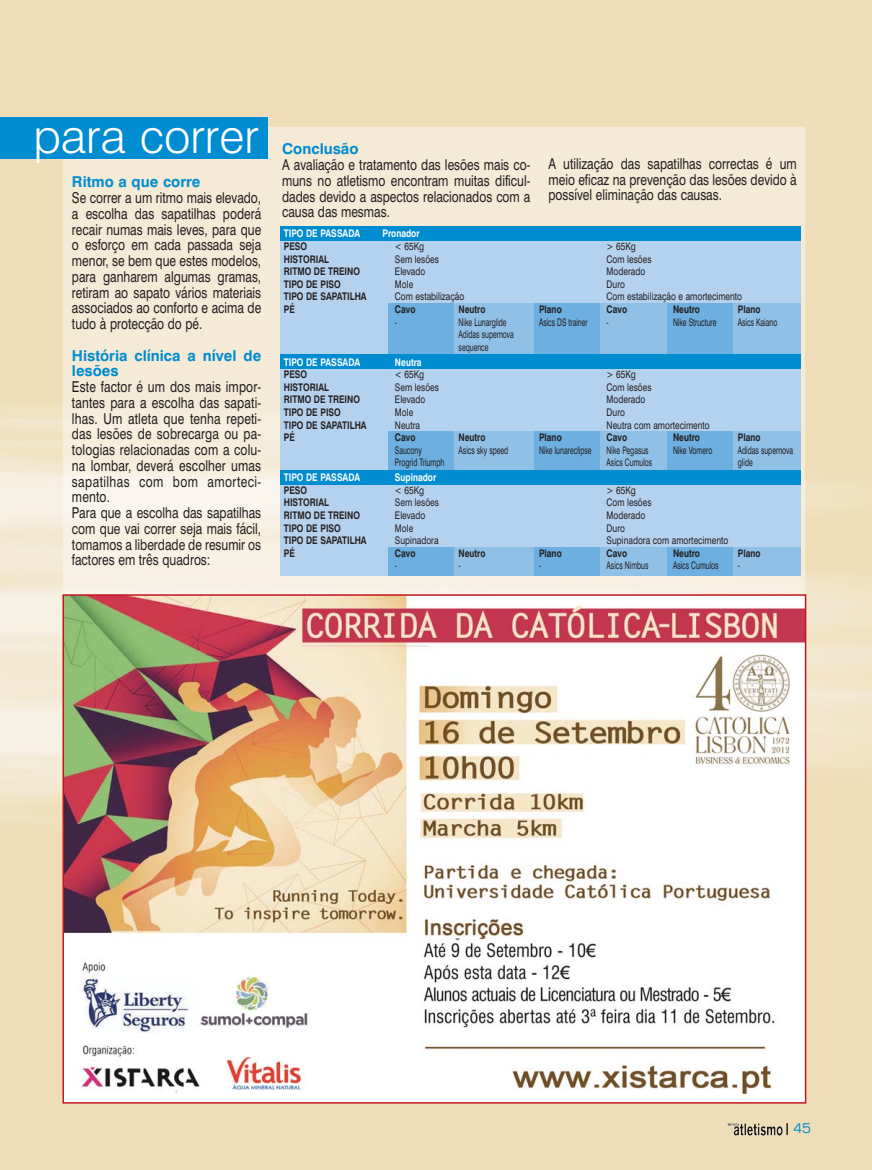
<style>
.page{position:relative;width:872px;height:1170px;background:#fff}
.page>*{position:absolute;margin:0;border:0;box-sizing:border-box;transform-origin:0 0}
.t1{font:300 47.25px "Swiss 721 BT";color:#fff}
.t2{font:15px/15.8px "Swiss 721 BT";color:#231f20;text-align:justify;scale:.8 1}
.t3{font:700 15px/15.8px "Swiss 721 BT";color:#008cd0}
.t4{font:13.5px "Square 721 BT";color:#008cd0}
.t5{font:10.5px "Swiss 721 BT";color:#231f20;scale:.8 1}
.t6{font:700 10.5px "Swiss 721 BT";color:#231f20;scale:.8 1}
.t7{font:10.5px/12.6px "Swiss 721 BT";color:#231f20;scale:.65 1}
.t8{font:700 10.5px "Swiss 721 BT";color:#fff;scale:.8 1}
</style>
<div class="page">
<img style="left:0;top:0;width:872px;height:1169px">
<svg style="left:786px;top:1123px;width:2px;height:11px"></svg>
<img style="left:727px;top:1123px;width:37px;height:12px">
<div style="left:280px;top:226px;width:520px;height:349px;background:#b4d1ee"></div>
<div style="left:453px;top:547px;width:347px;height:28px;background:#91c0e7"></div>
<div style="left:452px;top:431px;width:348px;height:40px;background:#91c0e7"></div>
<div style="left:453px;top:303px;width:347px;height:51px;background:#91c0e7"></div>
<div style="left:280px;top:226px;width:520px;height:15px;background:#008cd0"></div>
<div style="left:388px;top:303px;width:66px;height:51px;background:#6dafe0"></div>
<div style="left:534px;top:303px;width:65px;height:51px;background:#6dafe0"></div>
<div style="left:667px;top:303px;width:66px;height:51px;background:#6dafe0"></div>
<div style="left:280px;top:354px;width:520px;height:15px;background:#008cd0"></div>
<div style="left:388px;top:431px;width:66px;height:40px;background:#6dafe0"></div>
<div style="left:534px;top:431px;width:65px;height:40px;background:#6dafe0"></div>
<div style="left:667px;top:431px;width:66px;height:40px;background:#6dafe0"></div>
<div style="left:280px;top:470px;width:520px;height:14px;background:#008cd0"></div>
<div style="left:388px;top:547px;width:66px;height:28px;background:#6dafe0"></div>
<div style="left:534px;top:547px;width:65px;height:28px;background:#6dafe0"></div>
<div style="left:667px;top:547px;width:66px;height:28px;background:#6dafe0"></div>
<img style="left:65px;top:597px;width:738px;height:503px">
<div style="left:0;top:117px;width:268px;height:41px;background:#008cd0"></div>
<h1 class="t1" style="left:33px;top:116px;width:227px">para correr</h1>
<p class="t3" style="left:72px;top:175px;width:130px">Ritmo a que corre</p>
<p class="t2" style="left:72px;top:190px;width:238px">Se correr a um ritmo mais elevado, a escolha das sapatilhas poderá recair numas mais leves, para que o esforço em cada passada seja menor, se bem que estes modelos, para ganharem algumas gramas, retiram ao sapato vários materiais associados ao conforto e acima de tudo à protecção do pé.</p>
<p class="t3" style="left:72px;top:348px;width:191px">História clínica a nível de lesões</p>
<p class="t2" style="left:72px;top:379px;width:238px;text-align:left">Este factor é um dos mais impor&shy;tantes para a escolha das sapati&shy;lhas. Um atleta que tenha repeti&shy;das lesões de sobrecarga ou pa&shy;tologias relacionadas com a colu&shy;na lombar, deverá escolher umas sapatilhas com bom amorteci&shy;mento.<br>Para que a escolha das sapatilhas com que vai correr seja mais fácil, tomamos a liberdade de resumir os factores em três quadros:</p>
<p class="t3" style="left:282px;top:142px;width:78px">Conclusão</p>
<p class="t2" style="left:282px;top:158px;width:312px">A avaliação e tratamento das lesões mais co&shy;muns no atletismo encontram muitas dificul&shy;dades devido a aspectos relacionados com a causa das mesmas.</p>
<p class="t2" style="left:548px;top:156px;width:312px">A utilização das sapatilhas correctas é um meio eficaz na prevenção das lesões devido à possível eliminação das causas.</p>
<p class="t8" style="left:284px;top:229px;width:97px">TIPO DE PASSADA</p>
<p class="t8" style="left:382px;top:229px;width:48px">Pronador</p>
<p class="t6" style="left:284px;top:242px;width:31px">PESO</p>
<p class="t5" style="left:395px;top:242px;width:38px">&lt; 65Kg</p>
<p class="t5" style="left:606px;top:242px;width:38px">&gt; 65Kg</p>
<p class="t6" style="left:284px;top:254px;width:58px">HISTORIAL</p>
<p class="t5" style="left:395px;top:254px;width:57px">Sem lesões</p>
<p class="t5" style="left:606px;top:254px;width:58px">Com lesões</p>
<p class="t6" style="left:284px;top:267px;width:97px">RITMO DE TREINO</p>
<p class="t5" style="left:395px;top:267px;width:39px">Elevado</p>
<p class="t5" style="left:606px;top:267px;width:50px">Moderado</p>
<p class="t6" style="left:284px;top:279px;width:73px">TIPO DE PISO</p>
<p class="t5" style="left:395px;top:279px;width:24px">Mole</p>
<p class="t5" style="left:606px;top:279px;width:24px">Duro</p>
<p class="t6" style="left:284px;top:292px;width:105px">TIPO DE SAPATILHA</p>
<p class="t5" style="left:395px;top:292px;width:88px">Com estabilização</p>
<p class="t5" style="left:606px;top:292px;width:171px">Com estabilização e amortecimento</p>
<p class="t6" style="left:284px;top:305px;width:15px">PÉ</p>
<p class="t6" style="left:395px;top:305px;width:27px">Cavo</p>
<p class="t6" style="left:458px;top:305px;width:35px">Neutro</p>
<p class="t6" style="left:539px;top:305px;width:30px">Plano</p>
<p class="t6" style="left:606px;top:305px;width:27px">Cavo</p>
<p class="t6" style="left:673px;top:305px;width:35px">Neutro</p>
<p class="t6" style="left:738px;top:305px;width:30px">Plano</p>
<p class="t7" style="left:395px;top:316px;width:5px">-</p>
<p class="t7" style="left:458px;top:316px;width:75px">Nike Lunarglide</p>
<p class="t7" style="left:539px;top:316px;width:77px">Asics DS trainer</p>
<p class="t7" style="left:606px;top:316px;width:5px">-</p>
<p class="t7" style="left:673px;top:316px;width:69px">Nike Structure</p>
<p class="t7" style="left:738px;top:316px;width:62px">Asics Kaiano</p>
<p class="t7" style="left:458px;top:328px;width:87px">Adidas supernova sequence</p>
<p class="t8" style="left:284px;top:357px;width:97px">TIPO DE PASSADA</p>
<p class="t8" style="left:395px;top:357px;width:35px">Neutra</p>
<p class="t6" style="left:284px;top:370px;width:31px">PESO</p>
<p class="t5" style="left:395px;top:370px;width:38px">&lt; 65Kg</p>
<p class="t5" style="left:606px;top:370px;width:38px">&gt; 65Kg</p>
<p class="t6" style="left:284px;top:382px;width:58px">HISTORIAL</p>
<p class="t5" style="left:395px;top:382px;width:57px">Sem lesões</p>
<p class="t5" style="left:606px;top:382px;width:58px">Com lesões</p>
<p class="t6" style="left:284px;top:395px;width:97px">RITMO DE TREINO</p>
<p class="t5" style="left:395px;top:395px;width:39px">Elevado</p>
<p class="t5" style="left:606px;top:395px;width:50px">Moderado</p>
<p class="t6" style="left:284px;top:408px;width:73px">TIPO DE PISO</p>
<p class="t5" style="left:395px;top:408px;width:24px">Mole</p>
<p class="t5" style="left:606px;top:408px;width:24px">Duro</p>
<p class="t6" style="left:284px;top:420px;width:105px">TIPO DE SAPATILHA</p>
<p class="t5" style="left:395px;top:420px;width:33px">Neutra</p>
<p class="t5" style="left:606px;top:420px;width:130px">Neutra com amortecimento</p>
<p class="t6" style="left:284px;top:433px;width:15px">PÉ</p>
<p class="t6" style="left:395px;top:433px;width:27px">Cavo</p>
<p class="t6" style="left:458px;top:433px;width:35px">Neutro</p>
<p class="t6" style="left:539px;top:433px;width:30px">Plano</p>
<p class="t6" style="left:606px;top:433px;width:27px">Cavo</p>
<p class="t6" style="left:673px;top:433px;width:35px">Neutro</p>
<p class="t6" style="left:738px;top:433px;width:30px">Plano</p>
<p class="t7" style="left:395px;top:444px;width:43px">Saucony</p>
<p class="t7" style="left:458px;top:444px;width:78px">Asics sky speed</p>
<p class="t7" style="left:539px;top:444px;width:82px">Nike lunareclipse</p>
<p class="t7" style="left:606px;top:444px;width:66px">Nike Pegasus</p>
<p class="t7" style="left:673px;top:444px;width:62px">Nike Vomero</p>
<p class="t7" style="left:738px;top:444px;width:87px">Adidas supernova</p>
<p class="t7" style="left:395px;top:457px;width:77px">Progrid Triumph</p>
<p class="t7" style="left:606px;top:457px;width:72px">Asics Cumulos</p>
<p class="t7" style="left:738px;top:457px;width:24px">glide</p>
<p class="t8" style="left:284px;top:473px;width:97px">TIPO DE PASSADA</p>
<p class="t8" style="left:395px;top:473px;width:53px">Supinador</p>
<p class="t6" style="left:284px;top:485px;width:31px">PESO</p>
<p class="t5" style="left:395px;top:485px;width:38px">&lt; 65Kg</p>
<p class="t5" style="left:606px;top:485px;width:38px">&gt; 65Kg</p>
<p class="t6" style="left:284px;top:498px;width:58px">HISTORIAL</p>
<p class="t5" style="left:395px;top:498px;width:57px">Sem lesões</p>
<p class="t5" style="left:606px;top:498px;width:58px">Com lesões</p>
<p class="t6" style="left:284px;top:510px;width:97px">RITMO DE TREINO</p>
<p class="t5" style="left:395px;top:510px;width:39px">Elevado</p>
<p class="t5" style="left:606px;top:510px;width:50px">Moderado</p>
<p class="t6" style="left:284px;top:523px;width:73px">TIPO DE PISO</p>
<p class="t5" style="left:395px;top:523px;width:24px">Mole</p>
<p class="t5" style="left:606px;top:523px;width:24px">Duro</p>
<p class="t6" style="left:284px;top:536px;width:105px">TIPO DE SAPATILHA</p>
<p class="t5" style="left:395px;top:536px;width:56px">Supinadora</p>
<p class="t5" style="left:606px;top:536px;width:154px">Supinadora com amortecimento</p>
<p class="t6" style="left:284px;top:548px;width:15px">PÉ</p>
<p class="t6" style="left:395px;top:548px;width:27px">Cavo</p>
<p class="t6" style="left:458px;top:548px;width:35px">Neutro</p>
<p class="t6" style="left:539px;top:548px;width:30px">Plano</p>
<p class="t6" style="left:606px;top:548px;width:27px">Cavo</p>
<p class="t6" style="left:673px;top:548px;width:35px">Neutro</p>
<p class="t6" style="left:738px;top:548px;width:30px">Plano</p>
<p class="t7" style="left:395px;top:560px;width:5px">-</p>
<p class="t7" style="left:458px;top:560px;width:5px">-</p>
<p class="t7" style="left:539px;top:560px;width:5px">-</p>
<p class="t7" style="left:606px;top:560px;width:66px">Asics Nimbus</p>
<p class="t7" style="left:673px;top:560px;width:72px">Asics Cumulos</p>
<p class="t7" style="left:738px;top:560px;width:5px">-</p>
<p class="t4" style="left:793px;top:1123px;width:20px">45</p>
</div>
